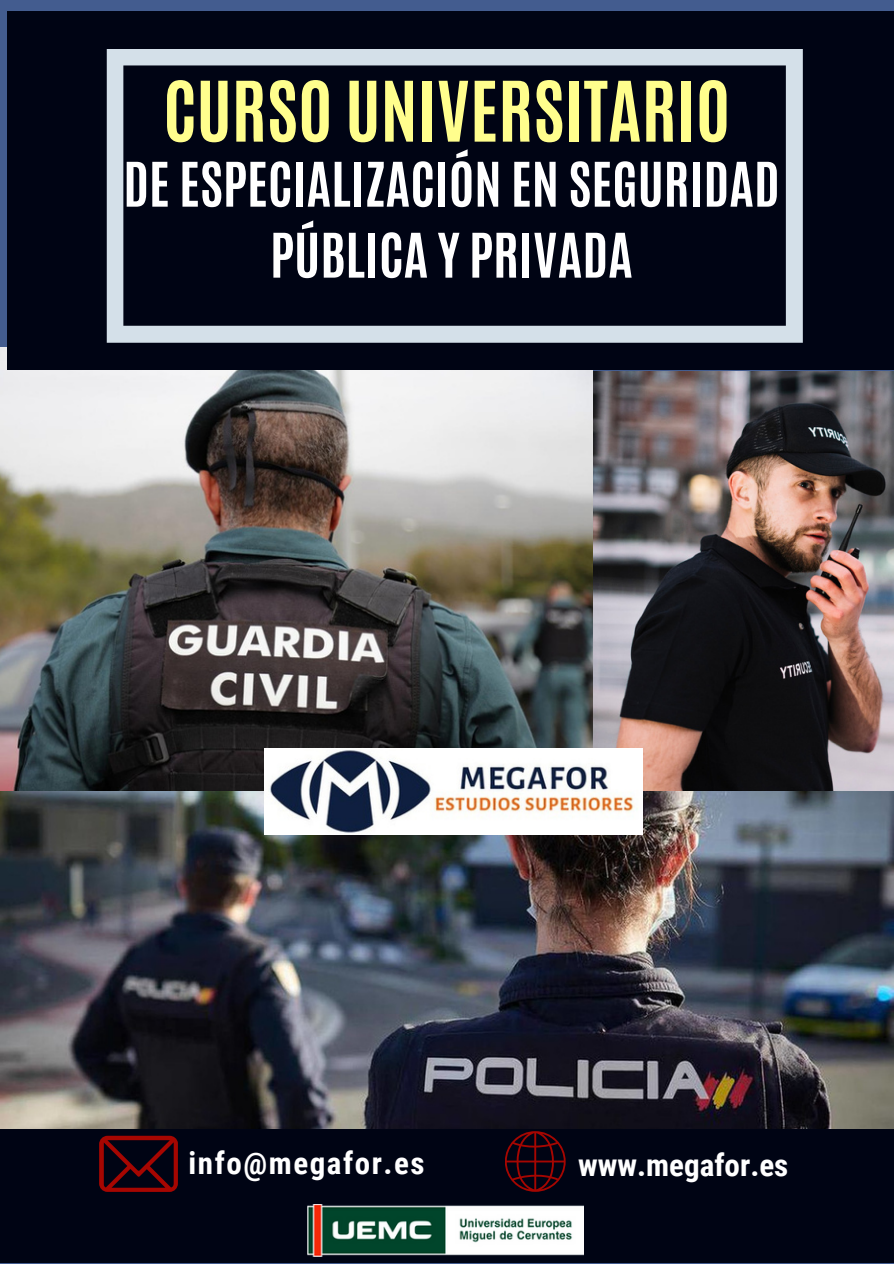
<style>
.page{position:relative;width:894px;height:1264px;background:#fff}
.page>*{position:absolute;margin:0;border:0;box-sizing:border-box;transform-origin:0 0}
.t1{font:700 70.8px "Antonio";color:#fffe8d}
.t2{font:700 52.2px/70.9px "Antonio";color:#fff;text-align:center}
.t3{font:700 31.05px "Roboto Condensed";letter-spacing:.05em;color:#fff}
.t4{font:700 31.05px "Roboto Condensed";color:#fff}
</style>
<div class="page">
<img style="left:592px;top:371px;width:301px;height:420px">
<img style="left:0;top:370px;width:592px;height:420px">
<img style="left:0;top:791px;width:893px;height:337px">
<svg style="left:0;top:4px;width:893px;height:366px;background:#091025"></svg>
<div style="left:30px;top:32px;width:847px;height:298px;background:#000414"></div>
<svg style="left:107px;top:49px;width:695px;height:294px"></svg>
<div style="left:0;top:1128px;width:893px;height:134px;background:#000414"></div>
<svg style="left:505px;top:1131px;width:60px;height:60px"></svg>
<svg style="left:99px;top:1135px;width:79px;height:56px"></svg>
<img style="left:308px;top:1204px;width:275px;height:52px">
<img style="left:264px;top:748px;width:378px;height:86px">
<p class="t1" style="left:163px;top:61px;width:568px">CURSO UNIVERSITARIO</p>
<p class="t2" style="left:123px;top:149px;width:657px">DE ESPECIALIZACIÓN EN SEGURIDAD<br>PÚBLICA Y PRIVADA</p>
<p class="t3" style="left:188px;top:1145px;width:237px">info@megafor.es</p>
<p class="t4" style="left:578px;top:1147px;width:211px">www.megafor.es</p>
</div>
